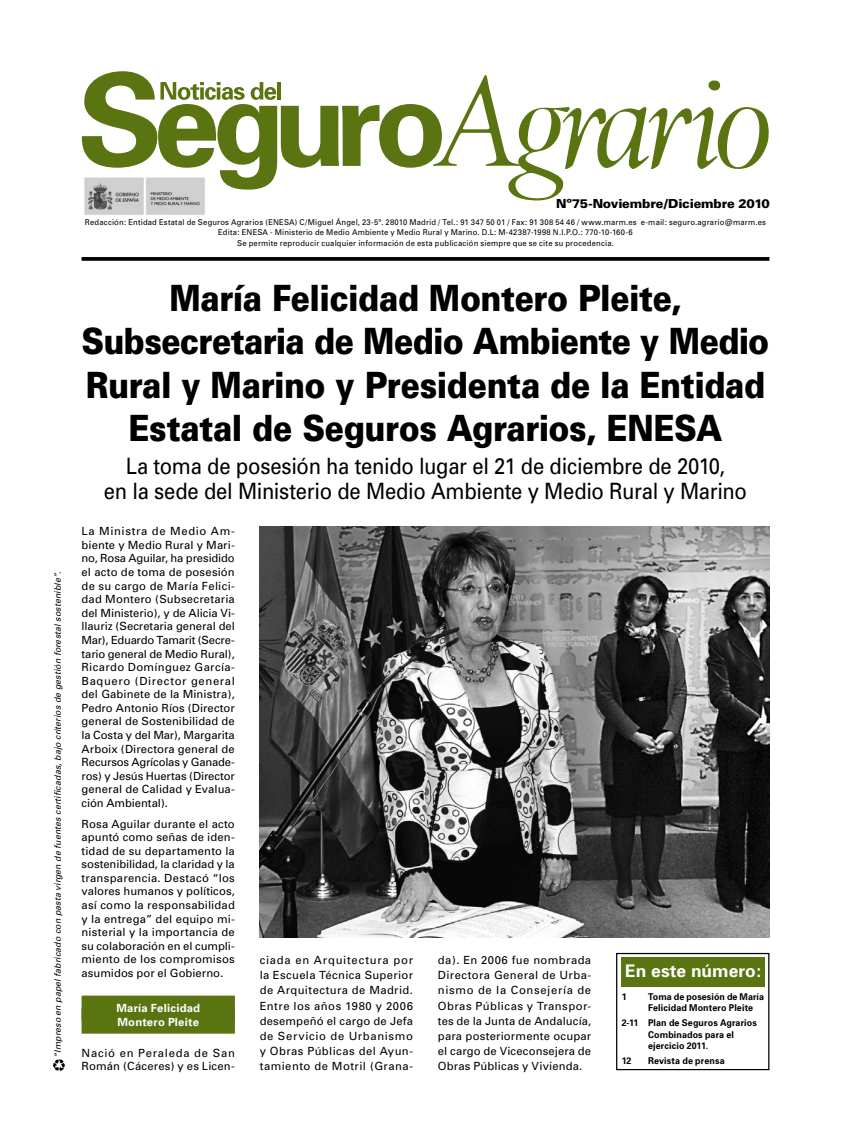
<style>
.page{position:relative;width:851px;height:1134px;background:#fff}
.page>*{position:absolute;margin:0;border:0;box-sizing:border-box;transform-origin:0 0}
.t1{font:900 36.25px/43.5px "Univers";letter-spacing:-.015em;color:#000;text-align:center;scale:.87 1}
.t2{font:22.5px/25px "Univers";letter-spacing:-.015em;color:#000;text-align:center;scale:.9 1}
.t3{font:700 17.38px "Univers";color:#fff}
.t4{font:900 12.5px "Univers";letter-spacing:-.015em;color:#000}
.t5{font:11.25px/13.6px "Univers";letter-spacing:.015em;color:#000;text-align:justify}
.t6{font:11.25px/13.6px "Univers";letter-spacing:.04em;color:#000}
.t7{font:700 11.25px/13.6px "Univers";letter-spacing:.015em;color:#fff}
.t8{font:700 9.38px/11.2px "Univers";letter-spacing:.01em;color:#000;scale:.95 1}
.t9{font:italic 8.75px "Univers";color:#000}
.t10{font:8px/10.5px "Univers";letter-spacing:.025em;color:#000;text-align:center;scale:.95 1}
</style>
<div class="page">
<svg style="left:53px;top:1059px;width:12px;height:12px"></svg>
<svg style="left:81px;top:257px;width:688px;height:4px;background:#0f0f0f"></svg>
<svg style="left:81px;top:71px;width:688px;height:130px"></svg>
<img style="left:83px;top:176px;width:122px;height:39px">
<div style="left:616px;top:953px;width:153px;height:117px;border:1px solid #000"></div>
<div style="left:621px;top:957px;width:143px;height:29px;background:#5a7411"></div>
<div style="left:81px;top:995px;width:154px;height:25px;background:#5a7411"></div>
<div style="left:81px;top:1009px;width:154px;height:25px;background:#5a7411"></div>
<img style="left:260px;top:527px;width:509px;height:411px">
<p class="t9" style="left:53px;top:1058px;width:488px;rotate:-90deg">“Impreso en papel fabricado con pasta virgen de fuentes certificadas, bajo criterios de gestión forestal sostenible”.</p>
<p class="t4" style="left:556px;top:196px;width:215px">Nº75-Noviembre/Diciembre 2010</p>
<p class="t10" style="left:85px;top:217px;width:718px">Redacción: Entidad Estatal de Seguros Agrarios (ENESA) C/Miguel Ángel, 23-5º. 28010 Madrid / Tel.: 91 347 50 01 / Fax: 91 308 54 46 / www.marm.es e-mail: seguro.agrario@marm.es<br>Edita: ENESA - Ministerio de Medio Ambiente y Medio Rural y Marino. D.L: M-42387-1998 N.I.P.O.: 770-10-160-6<br>Se permite reproducir cualquier información de esta publicación siempre que se cite su procedencia.</p>
<h1 class="t1" style="left:81px;top:276px;width:792px">María Felicidad Montero Pleite, Subsecretaria de Medio Ambiente y Medio Rural y Marino y Presidenta de la Entidad Estatal de Seguros Agrarios, ENESA</h1>
<h2 class="t2" style="left:104px;top:453px;width:716px">La toma de posesión ha tenido lugar el 21 de diciembre de 2010,<br>en la sede del Ministerio de Medio Ambiente y Medio Rural y Marino</h2>
<p class="t5" style="left:81px;top:525px;width:155px">La Ministra de Medio Am&shy;biente y Medio Rural y Mari&shy;no, Rosa Aguilar, ha presidido el acto de toma de posesión de su cargo de María Felici&shy;dad Montero (Subsecretaria del Ministerio), y de Alicia Vi&shy;llauriz (Secretaria general del Mar), Eduardo Tamarit (Secre&shy;tario general de Medio Rural), Ricardo Domínguez García-Baquero (Director general del Gabinete de la Ministra), Pedro Antonio Ríos (Director general de Sostenibilidad de la Costa y del Mar), Margarita Arboix (Directora general de Recursos Agrícolas y Ganade&shy;ros) y Jesús Huertas (Director general de Calidad y Evalua&shy;ción Ambiental).</p>
<p class="t5" style="left:81px;top:817px;width:155px">Rosa Aguilar durante el acto apuntó como señas de iden&shy;tidad de su departamento la sostenibilidad, la claridad y la transparencia. Destacó “los valores humanos y políticos, así como la responsabilidad y la entrega” del equipo mi&shy;nisterial y la importancia de su colaboración en el cumpli&shy;miento de los compromisos asumidos por el Gobierno.</p>
<p class="t7" style="left:116px;top:1001px;width:85px">María Felicidad<br>Montero Pleite</p>
<p class="t6" style="left:81px;top:1046px;width:155px">Nació en Peraleda de San<br>Román (Cáceres) y es Licen-</p>
<p class="t5" style="left:260px;top:953px;width:155px;line-height:15.1px">ciada en Arquitectura por la Escuela Técnica Superior de Arquitectura de Madrid.<br>Entre los años 1980 y 2006 desempeñó el cargo de Jefa de Servicio de Urbanismo y Obras Públicas del Ayun&shy;tamiento de Motril (Grana-</p>
<p class="t5" style="left:438px;top:953px;width:155px;line-height:15.1px">da). En 2006 fue nombrada Directora General de Urba&shy;nismo de la Consejería de Obras Públicas y Transpor&shy;tes de la Junta de Andalucía, para posteriormente ocupar el cargo de Viceconsejera de Obras Públicas y Vivienda.</p>
<h3 class="t3" style="left:625px;top:960px;width:137px">En este número:</h3>
<p class="t8" style="left:621px;top:991px;width:7px">1</p>
<p class="t8" style="left:648px;top:991px;width:123px">Toma de posesión de María<br>Felicidad Montero Pleite</p>
<p class="t8" style="left:648px;top:1017px;width:116px;text-indent:-26px">2-11 Plan de Seguros Agrarios<br>Combinados para el ejercicio 2011.</p>
<p class="t8" style="left:621px;top:1054px;width:12px">12</p>
<p class="t8" style="left:648px;top:1054px;width:82px">Revista de prensa</p>
</div>
